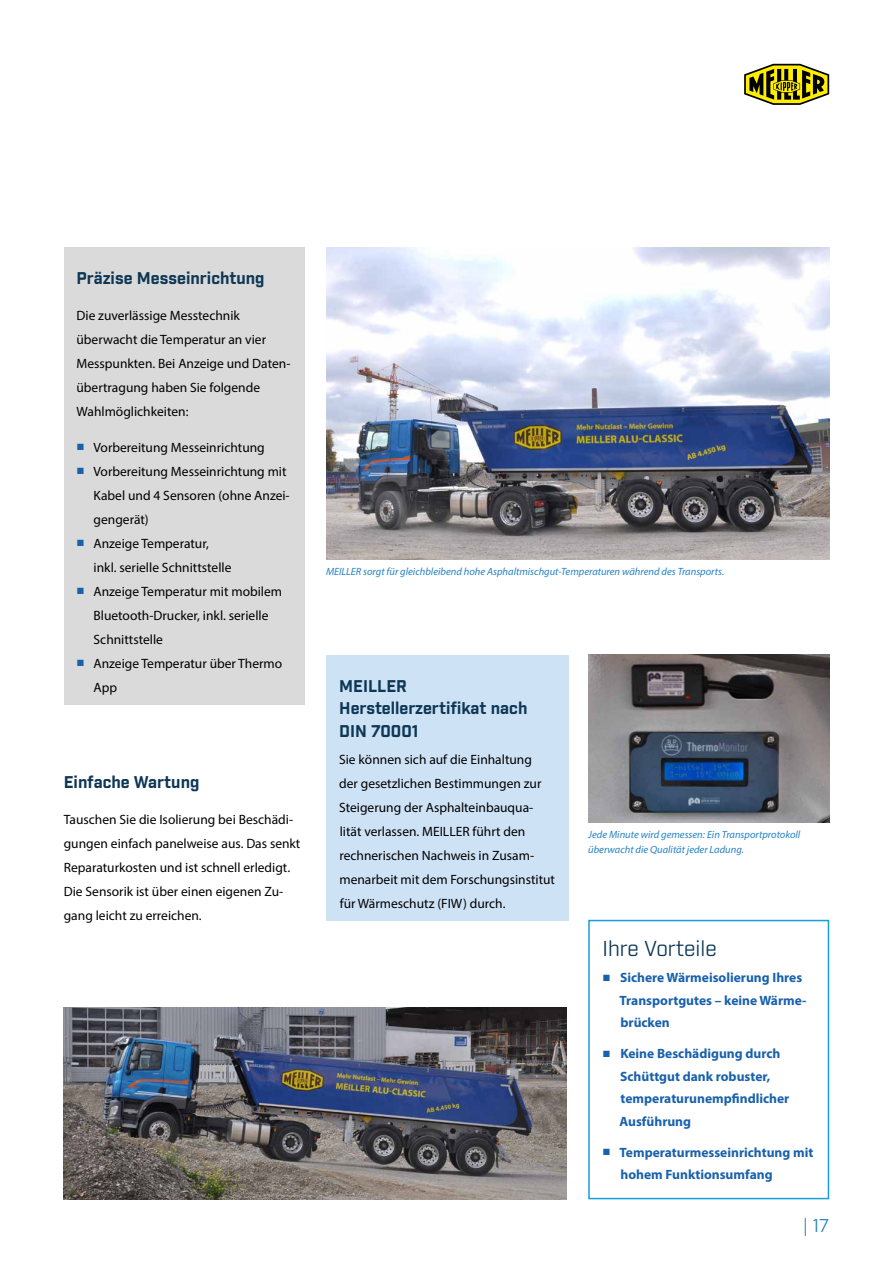
<style>
.page{position:relative;width:893px;height:1263px;background:#fff}
.page>*{position:absolute;margin:0;border:0;box-sizing:border-box;transform-origin:0 0}
.t1{font:21px "Industry";color:#0d3755}
.t2{font:18px "Industry";color:#2581c4}
.t3{font:700 16.5px/22.5px "Industry";color:#0d3755}
.t4{font:13.5px/24px "Myriad Pro";color:#000}
.t5{font:700 13.5px/22.5px "Myriad Pro";color:#1961ac}
.t6{font:italic 10.5px/15px "Myriad Pro";color:#2581c4}
.s1{font-family:"Arial";color:#1961ac}
.s2{font-family:"Arial";font-weight:400}
</style>
<div class="page">
<img style="left:326px;top:247px;width:503px;height:313px">
<div style="left:326px;top:655px;width:242px;height:265px;background:#cee2f6"></div>
<div style="left:588px;top:920px;width:241px;height:279px;border:2px solid #169fdb"></div>
<div style="left:64px;top:247px;width:241px;height:457px;background:#dadada"></div>
<img style="left:64px;top:1007px;width:503px;height:192px">
<img style="left:588px;top:655px;width:241px;height:168px">
<svg style="left:744px;top:64px;width:85px;height:41px"></svg>
<p class="t3" style="left:77px;top:267px;width:189px">Präzise Messeinrichtung</p>
<p class="t4" style="left:77px;top:303px;width:215px">Die zuverlässige Messtechnik überwacht die Temperatur an vier<br>Messpunkten. Bei Anzeige und Daten&shy;übertragung haben Sie folgende<br>Wahlmöglichkeiten:</p>
<p class="t4" style="left:77px;top:435px;width:190px"><span class="s1">■</span> Vorbereitung Messeinrichtung</p>
<p class="t4" style="left:94px;top:459px;width:198px;text-indent:-17px"><span class="s1">■</span> Vorbereitung Messeinrichtung mit<br>Kabel und 4 Sensoren (ohne Anzei&shy;gengerät)</p>
<p class="t4" style="left:94px;top:531px;width:139px;text-indent:-17px"><span class="s1">■</span> Anzeige Temperatur, inkl. serielle Schnittstelle</p>
<p class="t4" style="left:94px;top:579px;width:190px;text-indent:-17px"><span class="s1">■</span> Anzeige Temperatur mit mobilem<br>Bluetooth-Drucker, inkl. serielle<br>Schnittstelle</p>
<p class="t4" style="left:94px;top:651px;width:190px;text-indent:-17px"><span class="s1">■</span> Anzeige Temperatur über Thermo<br>App</p>
<p class="t3" style="left:64px;top:771px;width:137px">Einfache Wartung</p>
<p class="t4" style="left:64px;top:807px;width:238px">Tauschen Sie die Isolierung bei Beschädi&shy;gungen einfach panelweise aus. Das senkt Reparaturkosten und ist schnell erledigt.<br>Die Sensorik ist über einen eigenen Zu&shy;gang leicht zu erreichen.</p>
<p class="t6" style="left:326px;top:563px;width:400px">MEILLER sorgt für gleichbleibend hohe Asphaltmischgut-Temperaturen während des Transports.</p>
<p class="t3" style="left:339px;top:675px;width:190px">MEILLER<br>Herstellerzertifikat nach<br>DIN 70001</p>
<p class="t4" style="left:339px;top:747px;width:217px">Sie können sich auf die Einhaltung<br>der gesetzlichen Bestimmungen zur Steigerung der Asphalteinbauqua&shy;lität verlassen. MEILLER führt den rechnerischen Nachweis in Zusam&shy;menarbeit mit dem Forschungsinstitut für Wärmeschutz (FIW) durch.</p>
<p class="t6" style="left:588px;top:827px;width:214px">Jede Minute wird gemessen: Ein Transportprotokoll überwacht die Qualität jeder Ladung.</p>
<h1 class="t1" style="left:602px;top:935px;width:116px">Ihre Vorteile</h1>
<p class="t5" style="left:620px;top:966px;width:188px;text-indent:-17px"><span class="s2">■</span> Sichere Wärmeisolierung Ihres<br>Transportgutes – keine Wärme&shy;brücken</p>
<p class="t5" style="left:620px;top:1042px;width:171px;text-indent:-17px"><span class="s2">■</span> Keine Beschädigung durch<br>Schüttgut dank robuster, temperaturunempfindlicher<br>Ausführung</p>
<p class="t5" style="left:620px;top:1141px;width:194px;text-indent:-18px"><span class="s2">■</span> Temperaturmesseinrichtung mit hohem Funktionsumfang</p>
<h2 class="t2" style="left:803px;top:1214px;width:28px">| 17</h2>
</div>
